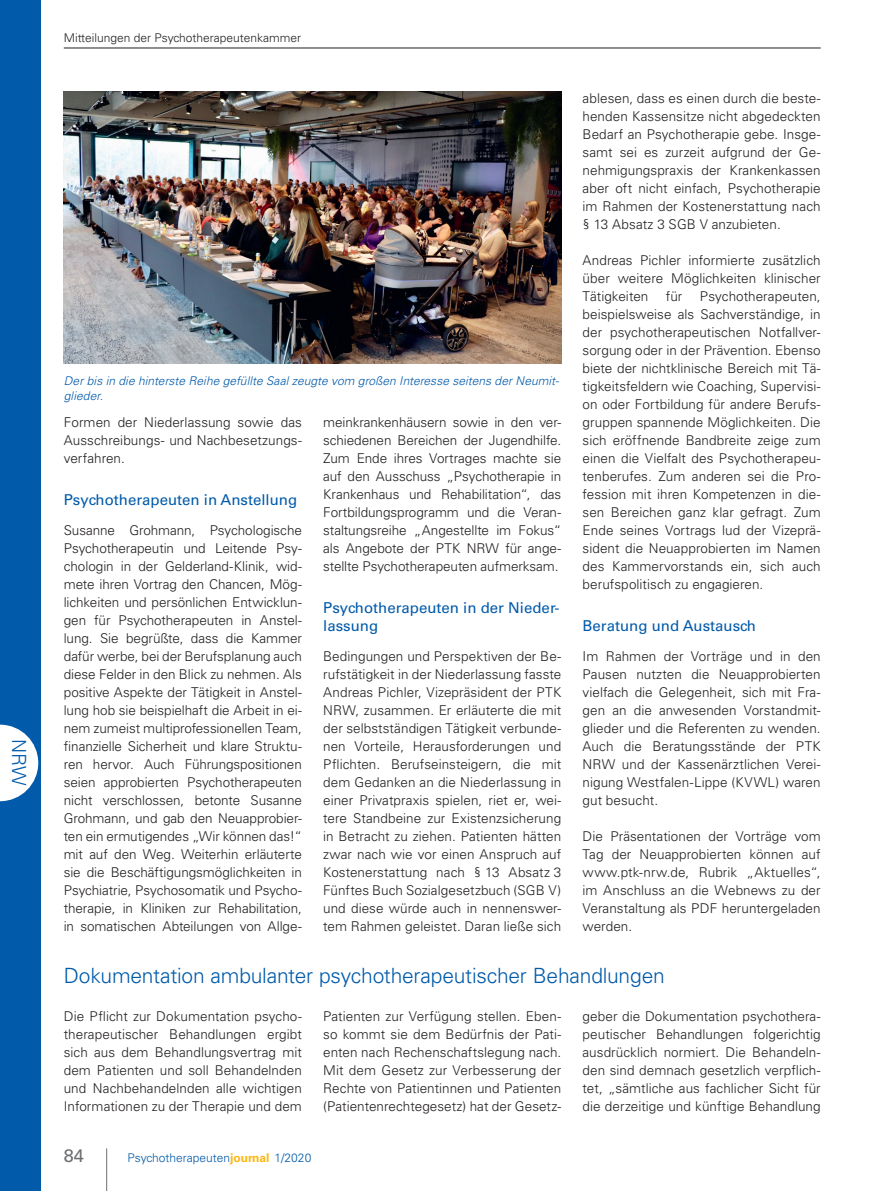
<style>
.page{position:relative;width:893px;height:1191px;background:#fff}
.page>*{position:absolute;margin:0;border:0;box-sizing:border-box;transform-origin:0 0}
.t1{font:300 21px "Univers LT Std";letter-spacing:-.01em;color:#015aaa}
.t2{font:300 19.5px "Univers LT Std";color:#015aaa}
.t3{font:18px "Univers LT Std";color:#6c6d70}
.t4{font:15px/18px "Univers LT Std";color:#015aaa}
.t5{font:300 13.5px/18px "Univers LT Std";letter-spacing:.005em;color:#231f20;text-align:justify}
.t6{font:italic 300 12px/15px "Univers LT Std";letter-spacing:.01em;color:#015aaa}
.t7{font:300 12px "Univers LT Std";color:#231f20}
.t8{font:300 12px "Univers LT Std";color:#015aaa}
.s1{font-weight:700;color:#fcb814}
</style>
<div class="page">
<img style="left:64px;top:91px;width:497px;height:272px">
<hr style="left:106px;top:1148px;width:1px;height:43px;background:#6c6d70">
<div style="left:0;top:0;width:40px;height:1191px;background:#015aaa"></div>
<hr style="left:64px;top:48px;width:757px;height:1px;background:#231f20">
<svg style="left:0;top:724px;width:38px;height:77px"></svg>
<h2 class="t2" style="left:31px;top:738px;width:48px;rotate:90deg">NRW</h2>
<p class="t7" style="left:64px;top:31px;width:239px">Mitteilungen der Psychotherapeutenkammer</p>
<p class="t5" style="left:583px;top:89px;width:240px">ablesen, dass es einen durch die beste&shy;henden Kassensitze nicht abgedeckten Bedarf an Psychotherapie gebe. Insge&shy;samt sei es zurzeit aufgrund der Ge&shy;nehmigungspraxis der Krankenkassen aber oft nicht einfach, Psychotherapie im Rahmen der Kostenerstattung nach § 13 Absatz 3 SGB V anzubieten.</p>
<p class="t5" style="left:583px;top:251px;width:240px">Andreas Pichler informierte zusätzlich über weitere Möglichkeiten klinischer Tätigkeiten</p>
<p class="t5" style="left:666px;top:287px;width:18px">für</p>
<p class="t5" style="left:583px;top:287px;width:240px;text-indent:117px">Psychotherapeuten, beispielsweise als Sachverständige, in der psychotherapeutischen Notfallver&shy;sorgung oder in der Prävention. Ebenso biete der nichtklinische Bereich mit Tä&shy;tigkeitsfeldern wie Coaching, Supervisi&shy;on oder Fortbildung für andere Berufs&shy;gruppen spannende Möglichkeiten. Die sich eröffnende Bandbreite zeige zum einen die Vielfalt des Psychotherapeu&shy;tenberufes. Zum anderen sei die Pro&shy;fession mit ihren Kompetenzen in die&shy;sen Bereichen ganz klar gefragt. Zum Ende seines Vortrags lud der Vizeprä&shy;sident die Neuapprobierten im Namen des Kammervorstands ein, sich auch berufspolitisch zu engagieren.</p>
<p class="t4" style="left:583px;top:616px;width:175px">Beratung und Austausch</p>
<p class="t5" style="left:583px;top:647px;width:240px">Im Rahmen der Vorträge und in den Pausen nutzten die Neuapprobierten vielfach die Gelegenheit, sich mit Fra&shy;gen an die anwesenden Vorstandmit&shy;glieder und die Referenten zu wenden.<br>Auch die Beratungsstände der PTK NRW und der Kassenärztlichen Verei&shy;nigung Westfalen-Lippe (KVWL) waren gut besucht.</p>
<p class="t5" style="left:583px;top:827px;width:240px">Die Präsentationen der Vorträge vom Tag der Neuapprobierten können auf www.ptk-nrw.de, Rubrik „Aktuelles“, im Anschluss an die Webnews zu der Veranstaltung als PDF heruntergeladen werden.</p>
<h1 class="t1" style="left:64px;top:962px;width:603px">Dokumentation ambulanter psychotherapeutischer Behandlungen</h1>
<p class="t5" style="left:64px;top:1007px;width:240px">Die Pflicht zur Dokumentation psycho&shy;therapeutischer Behandlungen ergibt sich aus dem Behandlungsvertrag mit dem Patienten und soll Behandelnden und Nachbehandelnden alle wichtigen Informationen zu der Therapie und dem</p>
<p class="t5" style="left:323px;top:1007px;width:240px">Patienten zur Verfügung stellen. Eben&shy;so kommt sie dem Bedürfnis der Pati&shy;enten nach Rechenschaftslegung nach.<br>Mit dem Gesetz zur Verbesserung der Rechte von Patientinnen und Patienten (Patientenrechtegesetz) hat der Gesetz-</p>
<p class="t5" style="left:583px;top:1007px;width:240px">geber die Dokumentation psychothera&shy;peutischer Behandlungen folgerichtig ausdrücklich normiert. Die Behandeln&shy;den sind demnach gesetzlich verpflich&shy;tet, „sämtliche aus fachlicher Sicht für die derzeitige und künftige Behandlung</p>
<h3 class="t3" style="left:64px;top:1144px;width:22px">84</h3>
<p class="t8" style="left:128px;top:1150px;width:185px">Psychotherapeuten<span class="s1">journal</span> 1/2020</p>
<p class="t6" style="left:64px;top:373px;width:497px">Der bis in die hinterste Reihe gefüllte Saal zeugte vom großen Interesse seitens der Neumit&shy;glieder.</p>
<p class="t5" style="left:64px;top:413px;width:240px">Formen der Niederlassung sowie das Ausschreibungs- und Nachbesetzungs&shy;verfahren.</p>
<p class="t4" style="left:64px;top:490px;width:235px">Psychotherapeuten in Anstellung</p>
<p class="t5" style="left:64px;top:521px;width:240px">Susanne Grohmann, Psychologische Psychotherapeutin und Leitende Psy&shy;chologin in der Gelderland-Klinik, wid&shy;mete ihren Vortrag den Chancen, Mög&shy;lichkeiten und persönlichen Entwicklun&shy;gen für Psychotherapeuten in Anstel&shy;lung. Sie begrüßte, dass die Kammer dafür werbe, bei der Berufsplanung auch diese Felder in den Blick zu nehmen. Als positive Aspekte der Tätigkeit in Anstel&shy;lung hob sie beispielhaft die Arbeit in ei&shy;nem zumeist multiprofessionellen Team, finanzielle Sicherheit und klare Struktu&shy;ren hervor. Auch Führungspositionen seien approbierten Psychotherapeuten nicht verschlossen, betonte Susanne Grohmann, und gab den Neuapprobier&shy;ten ein ermutigendes „Wir können das!“ mit auf den Weg. Weiterhin erläuterte sie die Beschäftigungsmöglichkeiten in Psychiatrie, Psychosomatik und Psycho&shy;therapie, in Kliniken zur Rehabilitation, in somatischen Abteilungen von Allge-</p>
<p class="t5" style="left:323px;top:413px;width:240px">meinkrankenhäusern sowie in den ver&shy;schiedenen Bereichen der Jugendhilfe.<br>Zum Ende ihres Vortrages machte sie auf den Ausschuss „Psychotherapie in Krankenhaus und Rehabilitation“, das Fortbildungsprogramm und die Veran&shy;staltungsreihe „Angestellte im Fokus“ als Angebote der PTK NRW für ange&shy;stellte Psychotherapeuten aufmerksam.</p>
<p class="t4" style="left:323px;top:598px;width:238px">Psychotherapeuten in der Nieder&shy;lassung</p>
<p class="t5" style="left:323px;top:647px;width:240px">Bedingungen und Perspektiven der Be&shy;rufstätigkeit in der Niederlassung fasste Andreas Pichler, Vizepräsident der PTK NRW, zusammen. Er erläuterte die mit der selbstständigen Tätigkeit verbunde&shy;nen Vorteile, Herausforderungen und Pflichten. Berufseinsteigern, die mit dem Gedanken an die Niederlassung in einer Privatpraxis spielen, riet er, wei&shy;tere Standbeine zur Existenzsicherung in Betracht zu ziehen. Patienten hätten zwar nach wie vor einen Anspruch auf Kostenerstattung nach § 13 Absatz 3<br>Fünftes Buch Sozialgesetzbuch (SGB V) und diese würde auch in nennenswer&shy;tem Rahmen geleistet. Daran ließe sich</p>
</div>
